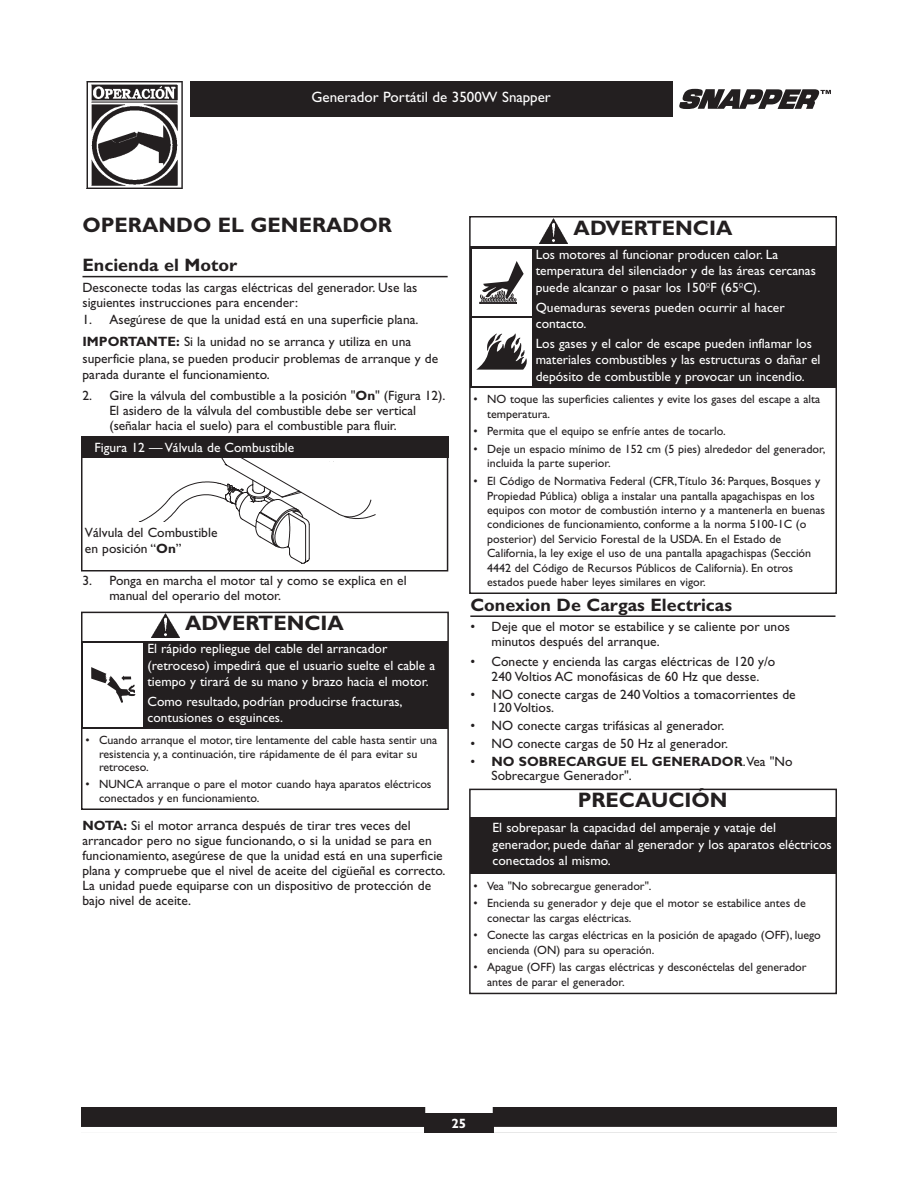
<style>
.page{position:relative;width:918px;height:1188px;background:#fff}
.page>*{position:absolute;margin:0;border:0;box-sizing:border-box;transform-origin:0 0}
.t1{font:700 21px "Gill Sans";color:#231f20}
.t2{font:700 18px "Gill Sans";color:#231f20}
.t3{font:15px "Gill Sans";color:#fff}
.t4{font:13.5px/15px "Gill Sans";color:#231f20}
.t5{font:13.5px/16.5px "Gill Sans";color:#fff}
.t6{font:700 13.5px "Gill Sans";color:#fff}
.t7{font:12px/14.4px "Gill Sans";color:#231f20}
.s1{font-weight:700}
.s2{font-family:"Eurostile Extended Roman DTC"}
</style>
<div class="page">
<div style="left:191px;top:81px;width:482px;height:36px;background:#231f20"></div>
<svg style="left:679px;top:89px;width:152px;height:20px"></svg>
<div style="left:81px;top:1107px;width:756px;height:26px;background:#231f20"></div>
<div style="left:425px;top:1107px;width:68px;height:6px;background:#fff"></div>
<div style="left:494px;top:1127px;width:343px;height:6px;background:#fff"></div>
<div style="left:81px;top:1127px;width:343px;height:6px;background:#fff"></div>
<img style="left:86px;top:81px;width:97px;height:108px">
<hr style="left:82px;top:276px;width:366px;height:1px;background:#231f20">
<hr style="left:470px;top:615px;width:366px;height:2px;background:#231f20">
<div style="left:469px;top:789px;width:368px;height:205px;border:2px solid #231f20"></div>
<div style="left:470px;top:818px;width:366px;height:56px;background:#231f20"></div>
<svg style="left:138px;top:458px;width:238px;height:106px"></svg>
<div style="left:81px;top:451px;width:367px;height:121px;border:2px solid #231f20"></div>
<div style="left:85px;top:522px;width:133px;height:39px;background:#fff"></div>
<div style="left:81px;top:436px;width:367px;height:22px;background:#231f20"></div>
<div style="left:293px;top:462px;width:76px;height:22px;background:#fff"></div>
<div style="left:81px;top:612px;width:368px;height:198px;border:2px solid #231f20"></div>
<div style="left:82px;top:641px;width:366px;height:88px;background:#231f20"></div>
<img style="left:152px;top:613px;width:28px;height:25px">
<div style="left:84px;top:643px;width:59px;height:84px;background:#fff"></div>
<svg style="left:91px;top:667px;width:44px;height:36px"></svg>
<div style="left:469px;top:216px;width:368px;height:378px;border:2px solid #231f20"></div>
<div style="left:470px;top:247px;width:366px;height:141px;background:#231f20"></div>
<img style="left:540px;top:219px;width:28px;height:24px">
<div style="left:472px;top:249px;width:59px;height:67px;background:#fff"></div>
<svg style="left:480px;top:261px;width:44px;height:41px"></svg>
<div style="left:480px;top:302px;width:37px;height:2px;border:1px solid #231f20"></div>
<div style="left:472px;top:318px;width:59px;height:67px;background:#fff"></div>
<svg style="left:476px;top:333px;width:51px;height:37px"></svg>
<p class="t3" style="left:311px;top:92px;width:241px">Generador Portátil de 3500W Snapper</p>
<h1 class="t1" style="left:82px;top:217px;width:311px">OPERANDO EL GENERADOR</h1>
<h2 class="t2" style="left:82px;top:259px;width:156px">Encienda el Motor</h2>
<p class="t4" style="left:82px;top:281px;width:337px">Desconecte todas las cargas eléctricas del generador. Use las siguientes instrucciones para encender:</p>
<p class="t4" style="left:82px;top:310px;width:338px;line-height:21.9px">1. Asegúrese de que la unidad está en una superficie plana.<br><span class="s1">IMPORTANTE:</span> Si la unidad no se arranca y utiliza en una</p>
<p class="t4" style="left:82px;top:351px;width:357px;line-height:16.5px">superficie plana, se pueden producir problemas de arranque y de parada durante el funcionamiento.</p>
<p class="t4" style="left:110px;top:389px;width:337px;text-indent:-27px">2. Gire la válvula del combustible a la posición "<span class="s1">On</span>" (Figura 12).<br>El asidero de la válvula del combustible debe ser vertical (señalar hacia el suelo) para el combustible para fluir.</p>
<p class="t5" style="left:94px;top:440px;width:201px">Figura 12 — Válvula de Combustible</p>
<p class="t4" style="left:85px;top:526px;width:134px;line-height:16.2px">Válvula del Combustible en posición “<span class="s1">On</span>”</p>
<p class="t4" style="left:110px;top:574px;width:299px;text-indent:-27px">3. Ponga en marcha el motor tal y como se explica en el manual del operario del motor.</p>
<h1 class="t1" style="left:185px;top:616px;width:160px">ADVERTENCIA</h1>
<p class="t5" style="left:147px;top:642px;width:289px">El rápido repliegue del cable del arrancador (retroceso) impedirá que el usuario suelte el cable a tiempo y tirará de su mano y brazo hacia el motor.</p>
<p class="t5" style="left:147px;top:695px;width:257px">Como resultado, podrían producirse fracturas, contusiones o esguinces.</p>
<p class="t7" style="left:99px;top:735px;width:340px;line-height:13.5px;text-indent:-14px">• Cuando arranque el motor, tire lentamente del cable hasta sentir una resistencia y, a continuación, tire rápidamente de él para evitar su retroceso.</p>
<p class="t7" style="left:99px;top:779px;width:334px;line-height:13.5px;text-indent:-14px">• NUNCA arranque o pare el motor cuando haya aparatos eléctricos conectados y en funcionamiento.</p>
<p class="t4" style="left:82px;top:820px;width:364px"><span class="s1">NOTA:</span> Si el motor arranca después de tirar tres veces del arrancador pero no sigue funcionando, o si la unidad se para en funcionamiento, asegúrese de que la unidad está en una superficie plana y compruebe que el nivel de aceite del cigüeñal es correcto.<br>La unidad puede equiparse con un dispositivo de protección de bajo nivel de aceite.</p>
<h1 class="t1" style="left:574px;top:221px;width:160px">ADVERTENCIA</h1>
<p class="t5" style="left:536px;top:248px;width:282px">Los motores al funcionar producen calor. La temperatura del silenciador y de las áreas cercanas puede alcanzar o pasar los 150<span class="s2">º</span>F (65<span class="s2">º</span>C).</p>
<p class="t5" style="left:536px;top:300px;width:250px">Quemaduras severas pueden ocurrir al hacer contacto.</p>
<p class="t5" style="left:536px;top:337px;width:286px">Los gases y el calor de escape pueden inflamar los materiales combustibles y las estructuras o dañar el depósito de combustible y provocar un incendio.</p>
<p class="t7" style="left:487px;top:394px;width:335px;text-indent:-14px">• NO toque las superficies calientes y evite los gases del escape a alta temperatura.</p>
<p class="t7" style="left:474px;top:426px;width:254px">• Permita que el equipo se enfríe antes de tocarlo.</p>
<p class="t7" style="left:487px;top:443px;width:340px;text-indent:-14px">• Deje un espacio mínimo de 152 cm (5 pies) alrededor del generador, incluida la parte superior.</p>
<p class="t7" style="left:487px;top:475px;width:339px;text-indent:-14px">• El Código de Normativa Federal (CFR,Título 36: Parques, Bosques y Propiedad Pública) obliga a instalar una pantalla apagachispas en los equipos con motor de combustión interno y a mantenerla en buenas condiciones de funcionamiento, conforme a la norma 5100-1C (o posterior) del Servicio Forestal de la USDA. En el Estado de California, la ley exige el uso de una pantalla apagachispas (Sección 4442 del Código de Recursos Públicos de California). En otros estados puede haber leyes similares en vigor.</p>
<h2 class="t2" style="left:470px;top:599px;width:263px">Conexion De Cargas Electricas</h2>
<p class="t4" style="left:492px;top:621px;width:300px;text-indent:-21px">• Deje que el motor se estabilice y se caliente por unos minutos después del arranque.</p>
<p class="t4" style="left:470px;top:655px;width:307px;text-align:center">• Conecte y encienda las cargas eléctricas de 120 y/o<br>240 Voltios AC monofásicas de 60 Hz que desse.</p>
<p class="t4" style="left:492px;top:689px;width:306px;line-height:13.5px;text-indent:-21px">• NO conecte cargas de 240 Voltios a tomacorrientes de<br>120 Voltios.</p>
<p class="t4" style="left:470px;top:720px;width:256px">• NO conecte cargas trifásicas al generador.</p>
<p class="t4" style="left:470px;top:738px;width:259px">• NO conecte cargas de 50 Hz al generador.</p>
<p class="t4" style="left:492px;top:757px;width:302px;line-height:13.5px;text-indent:-21px">• <span class="s1">NO SOBRECARGUE EL GENERADOR</span>.Vea "No<br>Sobrecargue Generador".</p>
<h1 class="t1" style="left:578px;top:793px;width:152px">PRECAUCIÓN</h1>
<p class="t5" style="left:493px;top:821px;width:341px">El sobrepasar la capacidad del amperaje y vataje del generador, puede dañar al generador y los aparatos eléctricos conectados al mismo.</p>
<p class="t7" style="left:474px;top:880px;width:179px">• Vea "No sobrecargue generador".</p>
<p class="t7" style="left:487px;top:897px;width:320px;text-indent:-14px">• Encienda su generador y deje que el motor se estabilice antes de conectar las cargas eléctricas.</p>
<p class="t7" style="left:487px;top:929px;width:335px;text-indent:-14px">• Conecte las cargas eléctricas en la posición de apagado (OFF), luego encienda (ON) para su operación.</p>
<p class="t7" style="left:487px;top:961px;width:321px;text-indent:-14px">• Apague (OFF) las cargas eléctricas y desconéctelas del generador antes de parar el generador.</p>
<p class="t6" style="left:452px;top:1119px;width:16px">25</p>
</div>
